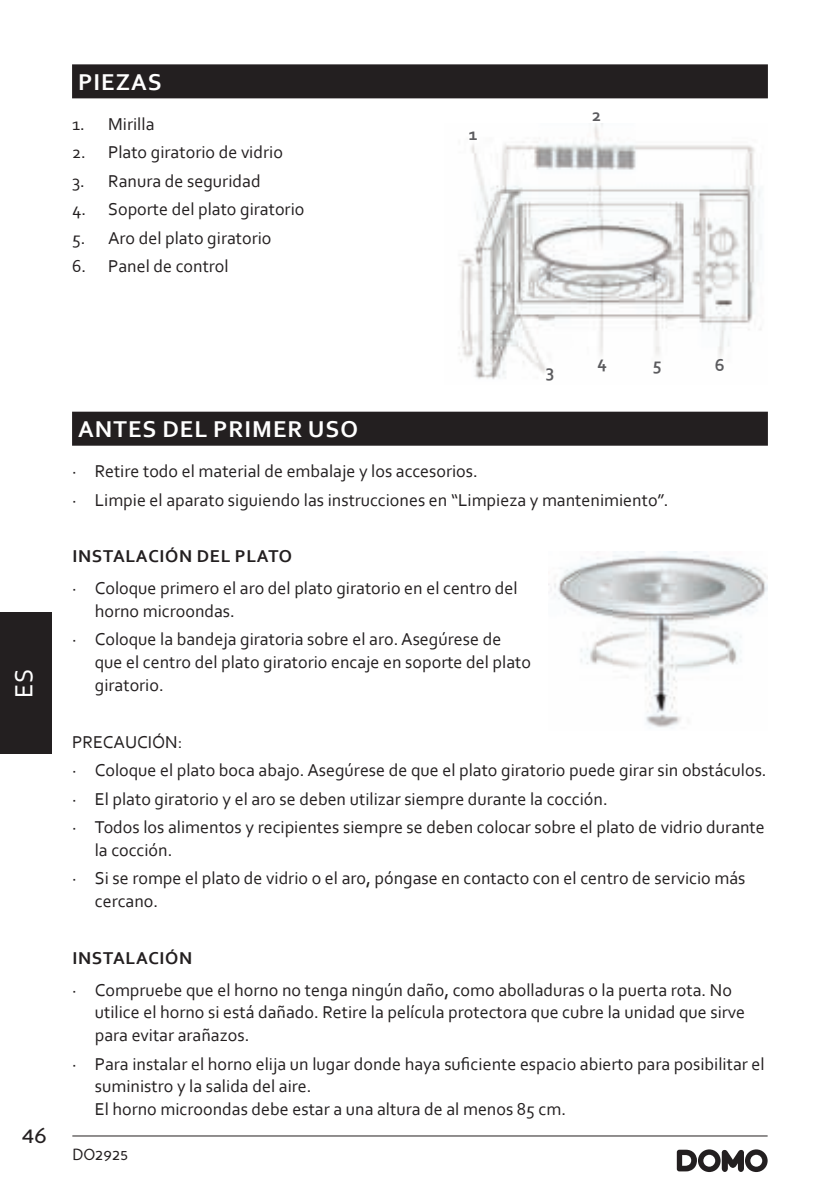
<style>
.page{position:relative;width:840px;height:1191px;background:#fff}
.page>*{position:absolute;margin:0;border:0;box-sizing:border-box;transform-origin:0 0}
.t1{font:26px "Corbel";color:#fff}
.t2{font:700 24px "Corbel";letter-spacing:.04em;color:#fff}
.t3{font:24px "Perspective Sans";color:#231f20}
.t4{font:18px/22.8px "Corbel";color:#231f20}
.t5{font:700 18px "Corbel";letter-spacing:.04em;color:#231f20}
.t6{font:700 18px "Corbel";color:#5c5c5f}
.t7{font:16px "Perspective Sans";color:#231f20}
</style>
<div class="page">
<hr style="left:72px;top:1135px;width:695px;height:1px;background:#231f20">
<svg style="left:676px;top:1149px;width:91px;height:23px"></svg>
<div style="left:0;top:612px;width:51px;height:142px;background:#231f20"></div>
<div style="left:72px;top:64px;width:695px;height:34px;background:#231f20"></div>
<div style="left:72px;top:412px;width:695px;height:34px;background:#231f20"></div>
<img style="left:458px;top:123px;width:304px;height:256px">
<img style="left:548px;top:551px;width:219px;height:177px">
<h2 class="t2" style="left:78px;top:70px;width:85px">PIEZAS</h2>
<p class="t4" style="left:72px;top:113px;width:84px">1. Mirilla</p>
<p class="t4" style="left:72px;top:142px;width:212px">2. Plato giratorio de vidrio</p>
<p class="t4" style="left:72px;top:170px;width:190px">3. Ranura de seguridad</p>
<p class="t4" style="left:72px;top:199px;width:234px">4. Soporte del plato giratorio</p>
<p class="t4" style="left:72px;top:227px;width:201px">5. Aro del plato giratorio</p>
<p class="t4" style="left:72px;top:254px;width:158px">6. Panel de control</p>
<p class="t6" style="left:468px;top:125px;width:10px">1</p>
<p class="t6" style="left:592px;top:106px;width:10px">2</p>
<h1 class="t1" style="left:12px;top:697px;width:30px;rotate:-90deg">ES</h1>
<h2 class="t3" style="left:22px;top:1124px;width:27px">46</h2>
<p class="t6" style="left:545px;top:363px;width:10px">3</p>
<p class="t6" style="left:597px;top:354px;width:11px">4</p>
<p class="t6" style="left:652px;top:355px;width:10px">5</p>
<p class="t6" style="left:714px;top:356px;width:11px">6</p>
<h2 class="t2" style="left:78px;top:417px;width:281px">ANTES DEL PRIMER USO</h2>
<p class="t4" style="left:72px;top:458px;width:597px;line-height:28.4px">· Retire todo el material de embalaje y los accesorios.<br>· Limpie el aparato siguiendo las instrucciones en “Limpieza y mantenimiento”.</p>
<p class="t5" style="left:72px;top:548px;width:221px">INSTALACIÓN DEL PLATO</p>
<p class="t4" style="left:95px;top:577px;width:424px;text-indent:-23px">· Coloque primero el aro del plato giratorio en el centro del horno microondas.</p>
<p class="t4" style="left:95px;top:628px;width:437px;text-indent:-23px">· Coloque la bandeja giratoria sobre el aro. Asegúrese de que el centro del plato giratorio encaje en soporte del plato giratorio.</p>
<p class="t4" style="left:72px;top:727px;width:695px;line-height:28.4px">PRECAUCIÓN:<br>· Coloque el plato boca abajo. Asegúrese de que el plato giratorio puede girar sin obstáculos. · El plato giratorio y el aro se deben utilizar siempre durante la cocción.<br>· Todos los alimentos y recipientes siempre se deben colocar sobre el plato de vidrio durante</p>
<p class="t4" style="left:72px;top:836px;width:674px;line-height:28.4px;text-indent:23px">la cocción.<br>· Si se rompe el plato de vidrio o el aro, póngase en contacto con el centro de servicio más</p>
<p class="t4" style="left:95px;top:891px;width:65px">cercano.</p>
<p class="t5" style="left:72px;top:949px;width:121px">INSTALACIÓN</p>
<p class="t4" style="left:95px;top:979px;width:651px;text-indent:-23px">· Compruebe que el horno no tenga ningún daño, como abolladuras o la puerta rota. No utilice el horno si está dañado. Retire la película protectora que cubre la unidad que sirve para evitar arañazos.</p>
<p class="t4" style="left:95px;top:1053px;width:671px;text-indent:-23px">· Para instalar el horno elija un lugar donde haya suficiente espacio abierto para posibilitar el suministro y la salida del aire.<br>El horno microondas debe estar a una altura de al menos 85 cm.</p>
<p class="t7" style="left:72px;top:1148px;width:58px">DO2925</p>
</div>
